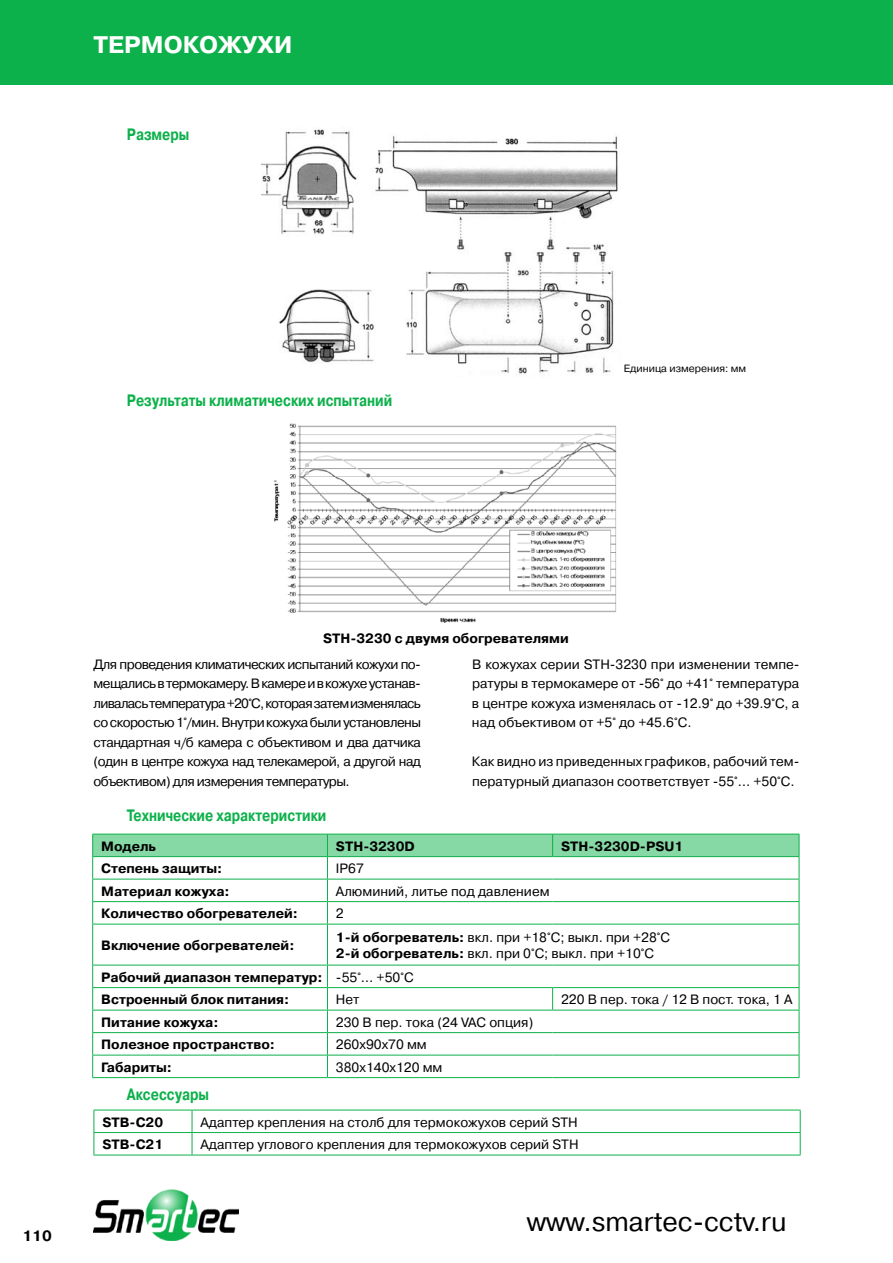
<style>
.page{position:relative;width:893px;height:1263px;background:#fff}
.page>*{position:absolute;margin:0;border:0;box-sizing:border-box;transform-origin:0 0}
.t1{font:27px "Pragmatica C";color:#000}
.t2{font:700 24px "Pragmatica C";color:#fff}
.t3{font:700 16.5px "Pragmatica C";color:#0db14b;scale:.8 1}
.t4{font:700 15px "Pragmatica C";color:#000}
.t5{font:13.5px/19.5px "Pragmatica C";color:#000}
.t6{font:700 13.5px/22.5px "Pragmatica C";color:#000}
.t7{font:10.5px "Pragmatica C";color:#000}
.s1{font-weight:700}
.s2{font-weight:400}
</style>
<div class="page">
<div style="left:0;top:0;width:893px;height:85px;background:#0db14b"></div>
<img style="left:94px;top:1200px;width:144px;height:33px">
<img style="left:144px;top:1190px;width:53px;height:51px">
<img style="left:261px;top:129px;width:357px;height:245px">
<img style="left:274px;top:423px;width:343px;height:199px">
<svg style="left:92px;top:834px;width:708px;height:90px"></svg>
<hr style="left:92px;top:924px;width:235px;height:1px;background:#0db14b">
<hr style="left:92px;top:924px;width:1px;height:41px;background:#0db14b">
<hr style="left:327px;top:924px;width:226px;height:1px;background:#0db14b">
<hr style="left:327px;top:924px;width:1px;height:41px;background:#0db14b">
<hr style="left:553px;top:924px;width:246px;height:1px;background:#0db14b">
<hr style="left:799px;top:924px;width:1px;height:41px;background:#0db14b">
<hr style="left:92px;top:965px;width:235px;height:1px;background:#0db14b">
<hr style="left:327px;top:965px;width:226px;height:1px;background:#0db14b">
<hr style="left:553px;top:965px;width:246px;height:1px;background:#0db14b">
<hr style="left:92px;top:987px;width:235px;height:1px;background:#0db14b">
<hr style="left:327px;top:987px;width:226px;height:1px;background:#0db14b">
<hr style="left:553px;top:987px;width:246px;height:1px;background:#0db14b">
<svg style="left:552px;top:988px;width:1px;height:22px"></svg>
<hr style="left:92px;top:1010px;width:235px;height:1px;background:#0db14b">
<hr style="left:327px;top:1010px;width:226px;height:1px;background:#0db14b">
<hr style="left:553px;top:1010px;width:246px;height:1px;background:#0db14b">
<hr style="left:92px;top:1032px;width:235px;height:1px;background:#0db14b">
<hr style="left:327px;top:1032px;width:226px;height:1px;background:#0db14b">
<hr style="left:553px;top:1032px;width:246px;height:1px;background:#0db14b">
<hr style="left:92px;top:1055px;width:235px;height:1px;background:#0db14b">
<svg style="left:92px;top:965px;width:1px;height:112px"></svg>
<hr style="left:327px;top:1055px;width:226px;height:1px;background:#0db14b">
<svg style="left:327px;top:965px;width:1px;height:112px"></svg>
<hr style="left:553px;top:1055px;width:246px;height:1px;background:#0db14b">
<svg style="left:799px;top:965px;width:1px;height:112px"></svg>
<hr style="left:92px;top:1077px;width:235px;height:1px;background:#0db14b">
<hr style="left:327px;top:1077px;width:226px;height:1px;background:#0db14b">
<hr style="left:553px;top:1077px;width:246px;height:1px;background:#0db14b">
<hr style="left:94px;top:1110px;width:98px;height:1px;background:#0db14b">
<hr style="left:192px;top:1110px;width:609px;height:1px;background:#0db14b">
<hr style="left:94px;top:1132px;width:98px;height:1px;background:#0db14b">
<svg style="left:94px;top:1110px;width:1px;height:45px"></svg>
<hr style="left:192px;top:1132px;width:609px;height:1px;background:#0db14b">
<svg style="left:192px;top:1110px;width:1px;height:45px"></svg>
<svg style="left:800px;top:1110px;width:1px;height:45px"></svg>
<hr style="left:94px;top:1155px;width:98px;height:1px;background:#0db14b">
<hr style="left:192px;top:1155px;width:609px;height:1px;background:#0db14b">
<h2 class="t2" style="left:94px;top:31px;width:201px">ТЕРМОКОЖУХИ</h2>
<p class="t3" style="left:127px;top:126px;width:80px">Размеры</p>
<p class="t3" style="left:127px;top:391px;width:333px">Результаты климатических испытаний</p>
<p class="t7" style="left:624px;top:362px;width:124px">Единица измерения: мм</p>
<p class="t4" style="left:22px;top:1227px;width:31px">11 0</p>
<p class="t6" style="left:323px;top:627px;width:247px">STH-3230 с двумя обогревателями</p>
<p class="t5" style="left:94px;top:654px;width:329px;text-align:justify">Для проведения климатических испытаний кожухи по&shy;мещалисьвтермокамеру.Вкамереивкожухеустанав&shy;ливаласьтемпература+20°С,котораязатемизменялась со скоростью 1°/мин.Внутрикожуха былиустановлены стандартная ч/б камера с объективом и два датчика (один в центре кожуха над телекамерой, а другой над объективом) для измерения температуры.</p>
<p class="t5" style="left:472px;top:654px;width:329px;text-align:justify">В кожухах серии STH-3230 при изменении темпе&shy;ратуры в термокамере от -56° до +41° температура в центре кожуха изменялась от -12.9° до +39.9°С, а над объективом от +5° до +45.6°С.</p>
<p class="t5" style="left:472px;top:752px;width:329px">Как видно из приведенных графиков, рабочий тем&shy;пературный диапазон соответствует -55°… +50°С.</p>
<p class="t3" style="left:127px;top:806px;width:251px">Технические характеристики</p>
<p class="t6" style="left:101px;top:835px;width:56px">Модель</p>
<p class="t6" style="left:336px;top:835px;width:80px">STH-3230D</p>
<p class="t6" style="left:561px;top:835px;width:119px">STH-3230D-PSU1</p>
<p class="t6" style="left:101px;top:857px;width:123px">Степень защиты:</p>
<p class="t5" style="left:336px;top:859px;width:29px">IP67</p>
<p class="t6" style="left:101px;top:880px;width:130px">Материал кожуха:</p>
<p class="t5" style="left:336px;top:881px;width:215px">Алюминий, литье под давлением</p>
<p class="t6" style="left:101px;top:902px;width:198px">Количество обогревателей:</p>
<p class="t5" style="left:336px;top:904px;width:9px">2</p>
<p class="t6" style="left:101px;top:934px;width:195px">Включение обогревателей:</p>
<p class="t5" style="left:336px;top:929px;width:336px;line-height:16.2px"><span class="s1">1 -й обогреватель:</span> вкл. при +18°С; выкл. при +28°С<br><span class="s1">2-й обогреватель:</span> вкл. при 0°С; выкл. при +10°С</p>
<p class="t6" style="left:101px;top:966px;width:314px">Рабочий диапазон температур: <span class="s2">-55°… +50°С<br></span>Встроенный блок питания:</p>
<p class="t5" style="left:336px;top:990px;width:25px">Нет</p>
<p class="t5" style="left:561px;top:990px;width:233px">220 В пер. тока / 12 В пост. тока, 1 А</p>
<p class="t6" style="left:101px;top:1011px;width:119px">Питание кожуха:</p>
<p class="t5" style="left:336px;top:1012px;width:199px">230 В пер. тока (24 VAC опция)</p>
<p class="t6" style="left:101px;top:1033px;width:175px">Полезное пространство:</p>
<p class="t5" style="left:336px;top:1035px;width:92px">260х90х70 мм</p>
<p class="t6" style="left:101px;top:1056px;width:72px">Габариты:</p>
<p class="t5" style="left:336px;top:1057px;width:108px">380х140х120 мм</p>
<p class="t3" style="left:127px;top:1085px;width:104px">Аксессуары</p>
<p class="t6" style="left:102px;top:1111px;width:62px">STB-C20</p>
<p class="t5" style="left:201px;top:1112px;width:379px">Адаптер крепления на столб для термокожухов серий STH</p>
<p class="t6" style="left:102px;top:1133px;width:52px">STB-C21</p>
<p class="t5" style="left:201px;top:1135px;width:380px">Адаптер углового крепления для термокожухов серий STH</p>
<h1 class="t1" style="left:527px;top:1207px;width:261px">www.smartec-cctv.ru</h1>
</div>
